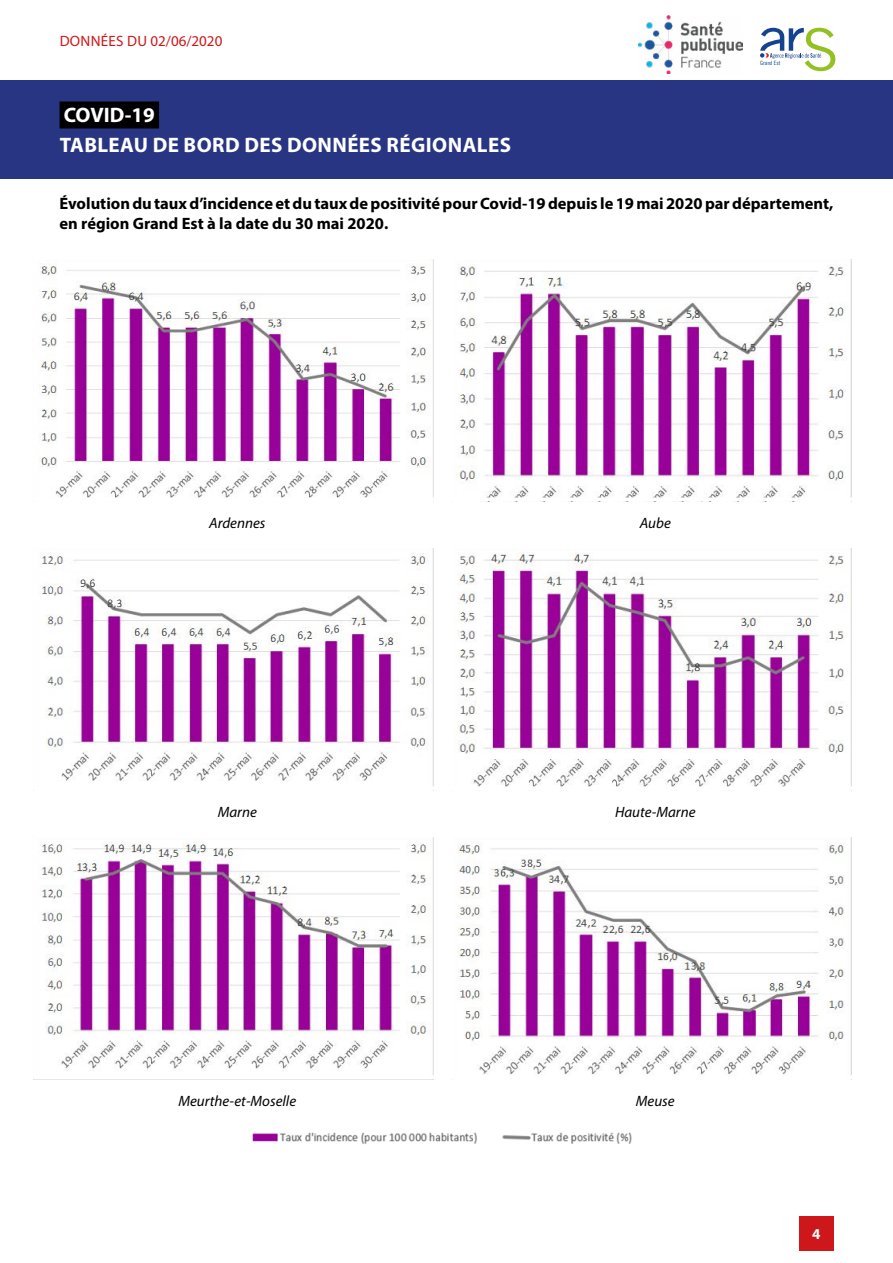
<style>
.page{position:relative;width:893px;height:1263px;background:#fff}
.page>*{position:absolute;margin:0;border:0;box-sizing:border-box;transform-origin:0 0}
.t1{font:700 21px/29.4px "Myriad Pro";letter-spacing:.02em;color:#fff}
.t2{font:700 16.5px/19.8px "Myriad Pro";color:#000}
.t3{font:italic 15px "Myriad Pro";color:#000}
.t4{font:15px "Myriad Pro";letter-spacing:.02em;color:#cd171a}
.t5{font:700 15px "Myriad Pro";color:#fff}
.t6{font:5.85px "Trade Gothic LT Std Cn 18";color:#154390}
</style>
<div class="page">
<div style="left:0;top:80px;width:893px;height:99px;background:#283583"></div>
<div style="left:60px;top:101px;width:99px;height:27px;background:#000"></div>
<div style="left:799px;top:1216px;width:34px;height:34px;background:#cd171a"></div>
<img style="left:638px;top:15px;width:104px;height:59px">
<svg style="left:760px;top:28px;width:75px;height:43px"></svg>
<img style="left:39px;top:260px;width:394px;height:236px">
<img style="left:458px;top:260px;width:393px;height:236px">
<img style="left:42px;top:549px;width:391px;height:236px">
<img style="left:457px;top:549px;width:394px;height:236px">
<img style="left:41px;top:838px;width:392px;height:233px">
<img style="left:457px;top:839px;width:394px;height:235px">
<img style="left:252px;top:1132px;width:380px;height:12px">
<p class="t4" style="left:60px;top:31px;width:164px">DONNÉES DU 02/06/2020</p>
<p class="t1" style="left:60px;top:100px;width:453px">COVID-19<br>TABLEAU DE BORD DES DONNÉES RÉGIONALES</p>
<p class="t6" style="left:760px;top:59px;width:22px">Grand Est</p>
<p class="t2" style="left:60px;top:193px;width:775px">Évolution du taux d’incidence et du taux de positivité pour Covid-19 depuis le 19 mai 2020 par département, en région Grand Est à la date du 30 mai 2020.</p>
<p class="t3" style="left:209px;top:514px;width:58px">Ardennes</p>
<p class="t3" style="left:640px;top:514px;width:33px">Aube</p>
<p class="t3" style="left:218px;top:803px;width:41px">Marne</p>
<p class="t3" style="left:615px;top:803px;width:82px">Haute-Marne</p>
<p class="t3" style="left:178px;top:1092px;width:119px">Meurthe-et-Moselle</p>
<p class="t3" style="left:636px;top:1092px;width:40px">Meuse</p>
<p class="t5" style="left:812px;top:1224px;width:10px">4</p>
</div>
